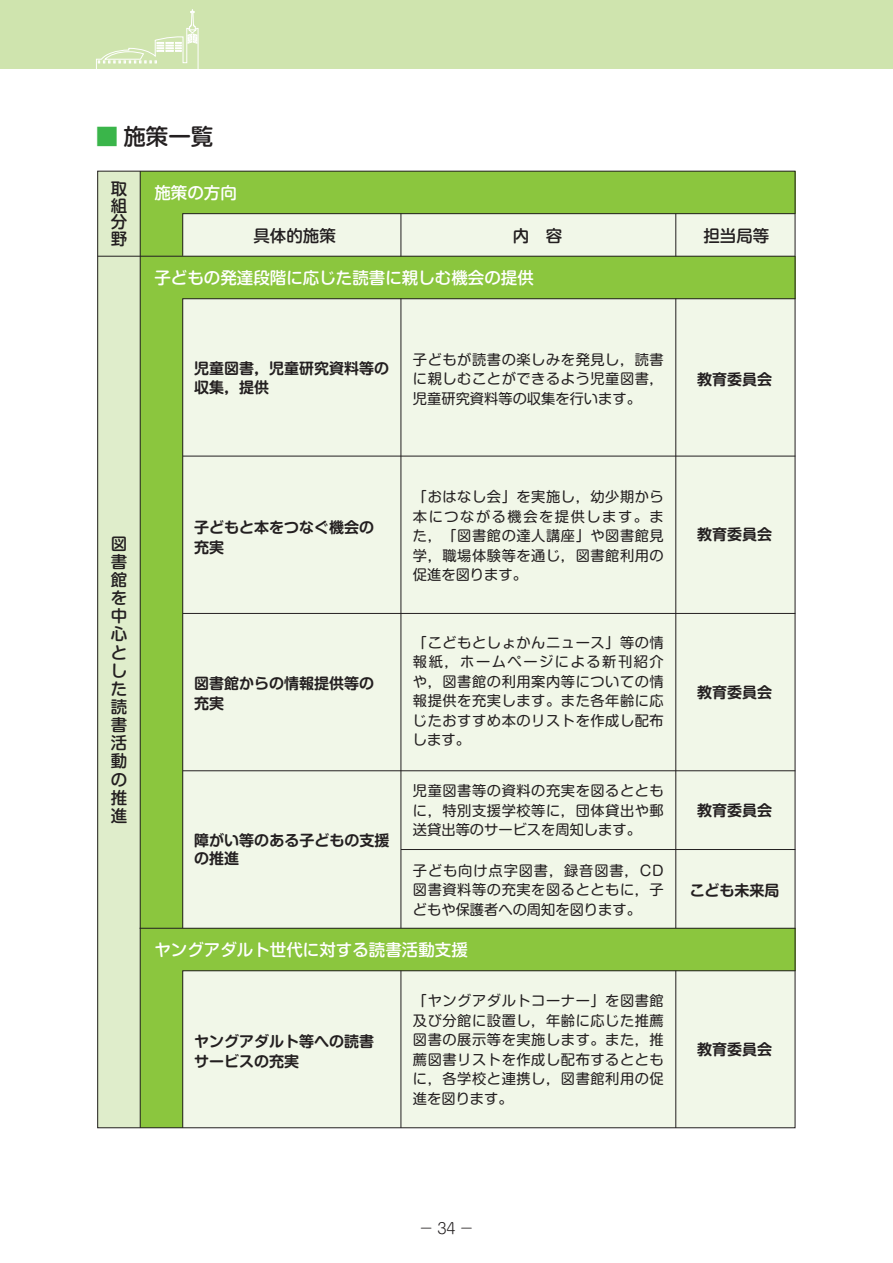
<style>
.page{position:relative;width:893px;height:1263px;background:#fff}
.page>*{position:absolute;margin:0;border:0;box-sizing:border-box;transform-origin:0 0}
.t1{font:500 22.5px "Shin M Go Pro";color:#231f20}
.t2{font:500 16.5px "Shin M Go Pro";color:#fff}
.t3{font:500 16.5px/18.1px "Shin M Go Pro";color:#231f20;text-align:justify}
.t4{font:700 15px/19.5px "Shin M Go Pro De";color:#231f20}
.t5{font:300 14.85px "Shin M Go Pro";color:#231f20}
.t6{font:14.25px/19.5px "Shin M Go Pro";letter-spacing:.04em;color:#231f20;text-align:justify}
.s1{color:#3ab54a}
</style>
<div class="page">
<div style="left:178px;top:171px;width:617px;height:43px;background:#8bc63e"></div>
<div style="left:178px;top:256px;width:617px;height:43px;background:#8bc63e"></div>
<div style="left:178px;top:928px;width:617px;height:43px;background:#8bc63e"></div>
<div style="left:98px;top:171px;width:42px;height:957px;background:#dfedcb"></div>
<div style="left:140px;top:171px;width:43px;height:957px;background:#8bc63e"></div>
<hr style="left:98px;top:256px;width:697px;height:1px;background:#231f20">
<hr style="left:140px;top:171px;width:1px;height:957px;background:#231f20">
<div style="left:182px;top:298px;width:614px;height:630px;background:#f1f7e8"></div>
<div style="left:182px;top:970px;width:614px;height:158px;background:#f1f7e8"></div>
<hr style="left:140px;top:928px;width:655px;height:1px;background:#231f20">
<hr style="left:183px;top:456px;width:612px;height:1px;background:#231f20">
<hr style="left:183px;top:613px;width:612px;height:1px;background:#231f20">
<hr style="left:183px;top:770px;width:612px;height:1px;background:#231f20">
<hr style="left:401px;top:298px;width:1px;height:630px;background:#231f20">
<hr style="left:675px;top:971px;width:1px;height:157px;background:#231f20">
<hr style="left:401px;top:971px;width:1px;height:157px;background:#231f20">
<hr style="left:401px;top:849px;width:394px;height:1px;background:#231f20">
<svg style="left:182px;top:213px;width:613px;height:43px;background:#e9efe0"></svg>
<div style="left:0;top:0;width:893px;height:68px;background:#cfe4ae"></div>
<svg style="left:96px;top:9px;width:103px;height:60px"></svg>
<h1 class="t1" style="left:95px;top:118px;width:120px"><span class="s1">■</span> 施策一覧</h1>
<p class="t3" style="left:111px;top:179px;width:18px;line-height:16.5px">取組分野</p>
<p class="t2" style="left:154px;top:179px;width:84px">施策の方向</p>
<p class="t3" style="left:253px;top:224px;width:84px">具体的施策</p>
<p class="t3" style="left:513px;top:224px;width:51px">内　容</p>
<p class="t3" style="left:703px;top:224px;width:67px">担当局等</p>
<p class="t2" style="left:154px;top:264px;width:381px">子どもの発達段階に応じた読書に親しむ機会の提供</p>
<p class="t6" style="left:413px;top:348px;width:252px">子どもが読書の楽しみを発見し，読書に親しむことができるよう児童図書，児童研究資料等の収集を行います。</p>
<p class="t4" style="left:194px;top:356px;width:197px">児童図書，児童研究資料等の収集，提供</p>
<p class="t4" style="left:697px;top:367px;width:76px">教育委員会</p>
<p class="t3" style="left:111px;top:532px;width:18px">図書館を中心とした読書活動の推進</p>
<p class="t4" style="left:194px;top:516px;width:181px">子どもと本をつなぐ機会の充実</p>
<p class="t4" style="left:194px;top:672px;width:181px">図書館からの情報提供等の充実</p>
<p class="t4" style="left:194px;top:830px;width:197px;line-height:18px">障がい等のある子どもの支援の推進</p>
<p class="t6" style="left:413px;top:485px;width:252px">「おはなし会」を実施し，幼少期から本につながる機会を提供します。また，「図書館の達人講座」や図書館見学，職場体験等を通じ，図書館利用の促進を図ります。</p>
<p class="t6" style="left:413px;top:631px;width:252px">「こどもとしょかんニュース」等の情報紙，ホームページによる新刊紹介や，図書館の利用案内等についての情報提供を充実します。また各年齢に応じたおすすめ本のリストを作成し配布します。</p>
<p class="t6" style="left:413px;top:779px;width:252px">児童図書等の資料の充実を図るとともに，特別支援学校等に，団体貸出や郵送貸出等のサービスを周知します。</p>
<p class="t6" style="left:413px;top:859px;width:252px">子ども向け点字図書，録音図書，CD図書資料等の充実を図るとともに，子どもや保護者への周知を図ります。</p>
<p class="t2" style="left:154px;top:937px;width:315px">ヤングアダルト世代に対する読書活動支援</p>
<p class="t4" style="left:697px;top:523px;width:76px">教育委員会</p>
<p class="t4" style="left:697px;top:681px;width:76px">教育委員会</p>
<p class="t4" style="left:697px;top:799px;width:76px">教育委員会</p>
<p class="t4" style="left:690px;top:878px;width:91px">こども未来局</p>
<p class="t6" style="left:413px;top:989px;width:252px">「ヤングアダルトコーナー」を図書館及び分館に設置し，年齢に応じた推薦図書の展示等を実施します。また，推薦図書リストを作成し配布するとともに，各学校と連携し，図書館利用の促進を図ります。</p>
<p class="t4" style="left:194px;top:1030px;width:181px">ヤングアダルト等への読書サービスの充実</p>
<p class="t4" style="left:697px;top:1038px;width:76px">教育委員会</p>
<p class="t5" style="left:419px;top:1216px;width:57px">−34−</p>
</div>
